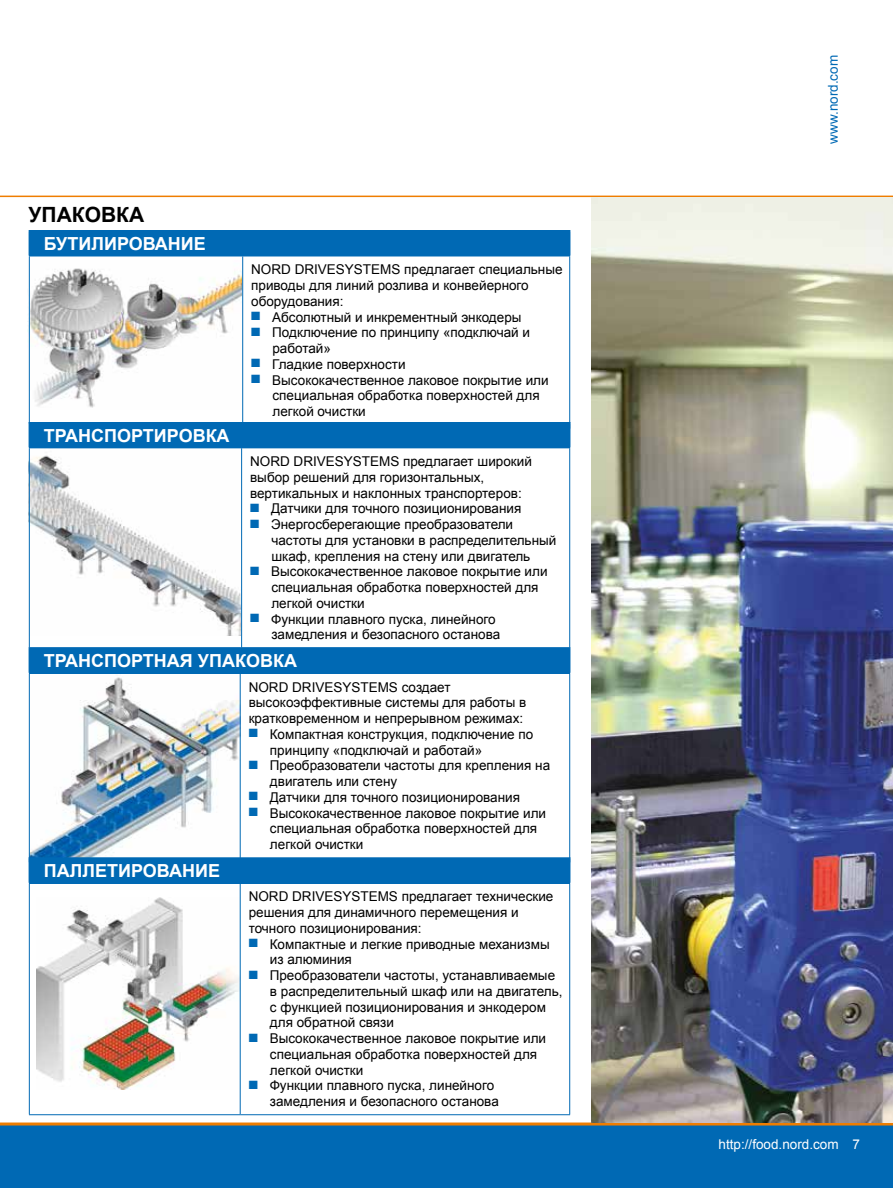
<style>
.page{position:relative;width:893px;height:1188px;background:#fff}
.page>*{position:absolute;margin:0;border:0;box-sizing:border-box;transform-origin:0 0}
.t1{font:700 21px "Arial";color:#000}
.t2{font:700 18px "Arial";color:#fff}
.t3{font:13.5px/15.8px "Arial";color:#000}
.t4{font:13.5px "Arial";color:#fff}
.t5{font:13.5px "Arial";color:#0069b4}
.s1{color:#0069b4}
</style>
<div class="page">
<div style="left:0;top:1124px;width:893px;height:64px;background:#0069b4"></div>
<hr style="left:0;top:1123px;width:893px;height:3px;background:#ef7d00">
<hr style="left:0;top:196px;width:893px;height:1px;background:#ef7d00">
<img style="left:30px;top:674px;width:210px;height:183px">
<div style="left:29px;top:648px;width:541px;height:25px;background:#0069b4"></div>
<hr style="left:29px;top:647px;width:211px;height:2px;background:#0069b4">
<hr style="left:240px;top:647px;width:330px;height:2px;background:#0069b4">
<hr style="left:29px;top:673px;width:211px;height:1px;background:#0069b4">
<hr style="left:29px;top:674px;width:1px;height:188px;background:#0069b4">
<hr style="left:240px;top:673px;width:330px;height:1px;background:#0069b4">
<hr style="left:240px;top:674px;width:1px;height:188px;background:#0069b4">
<hr style="left:569px;top:674px;width:1px;height:188px;background:#0069b4">
<img style="left:28px;top:261px;width:214px;height:148px">
<div style="left:29px;top:231px;width:541px;height:25px;background:#0069b4"></div>
<hr style="left:29px;top:230px;width:214px;height:2px;background:#0069b4">
<hr style="left:243px;top:230px;width:327px;height:2px;background:#0069b4">
<hr style="left:29px;top:256px;width:214px;height:1px;background:#0069b4">
<hr style="left:29px;top:256px;width:1px;height:172px;background:#0069b4">
<hr style="left:243px;top:256px;width:327px;height:1px;background:#0069b4">
<hr style="left:242px;top:256px;width:1px;height:172px;background:#0069b4">
<hr style="left:569px;top:256px;width:1px;height:172px;background:#0069b4">
<img style="left:30px;top:448px;width:210px;height:188px">
<div style="left:29px;top:423px;width:541px;height:25px;background:#0069b4"></div>
<hr style="left:29px;top:422px;width:213px;height:2px;background:#0069b4">
<hr style="left:242px;top:422px;width:328px;height:2px;background:#0069b4">
<hr style="left:29px;top:448px;width:1px;height:200px;background:#0069b4">
<hr style="left:241px;top:448px;width:1px;height:200px;background:#0069b4">
<hr style="left:569px;top:448px;width:1px;height:200px;background:#0069b4">
<img style="left:36px;top:897px;width:204px;height:193px">
<div style="left:29px;top:858px;width:541px;height:25px;background:#0069b4"></div>
<hr style="left:29px;top:857px;width:211px;height:2px;background:#0069b4">
<hr style="left:240px;top:857px;width:330px;height:2px;background:#0069b4">
<hr style="left:29px;top:883px;width:211px;height:1px;background:#0069b4">
<hr style="left:29px;top:884px;width:1px;height:230px;background:#0069b4">
<hr style="left:240px;top:883px;width:330px;height:1px;background:#0069b4">
<hr style="left:240px;top:884px;width:1px;height:230px;background:#0069b4">
<hr style="left:569px;top:884px;width:1px;height:230px;background:#0069b4">
<hr style="left:29px;top:1114px;width:211px;height:1px;background:#0069b4">
<hr style="left:240px;top:1114px;width:330px;height:1px;background:#0069b4">
<img style="left:592px;top:197px;width:301px;height:926px">
<h1 class="t1" style="left:29px;top:200px;width:117px">УПАКОВКА</h1>
<h2 class="t2" style="left:44px;top:232px;width:163px">БУТИЛИРОВАНИЕ</h2>
<h2 class="t2" style="left:44px;top:424px;width:187px">ТРАНСПОРТИРОВКА</h2>
<p class="t3" style="left:251px;top:262px;width:313px">NORD DRIVESYSTEMS предлагает специальные приводы для линий розлива и конвейерного оборудования:</p>
<p class="t3" style="left:251px;top:309px;width:272px"><span class="s1">■</span> Абсолютный и инкрементный энкодеры</p>
<p class="t3" style="left:272px;top:325px;width:259px;text-indent:-21px"><span class="s1">■</span> Подключение по принципу «подключай и работай»</p>
<p class="t3" style="left:251px;top:356px;width:156px"><span class="s1">■</span> Гладкие поверхности</p>
<p class="t3" style="left:272px;top:372px;width:278px;text-indent:-21px"><span class="s1">■</span> Высококачественное лаковое покрытие или специальная обработка поверхностей для легкой очистки</p>
<p class="t3" style="left:250px;top:454px;width:283px">NORD DRIVESYSTEMS предлагает широкий выбор решений для горизонтальных, вертикальных и наклонных транспортеров:</p>
<p class="t3" style="left:250px;top:501px;width:273px"><span class="s1">■</span> Датчики для точного позиционирования</p>
<p class="t3" style="left:271px;top:517px;width:286px;text-indent:-21px"><span class="s1">■</span> Энергосберегающие преобразователи частоты для установки в распределительный шкаф, крепления на стену или двигатель</p>
<p class="t3" style="left:271px;top:564px;width:278px;text-indent:-21px"><span class="s1">■</span> Высококачественное лаковое покрытие или специальная обработка поверхностей для легкой очистки</p>
<p class="t3" style="left:271px;top:611px;width:230px;text-indent:-21px"><span class="s1">■</span> Функции плавного пуска, линейного замедления и безопасного останова</p>
<h2 class="t2" style="left:44px;top:649px;width:255px">ТРАНСПОРТНАЯ УПАКОВКА</h2>
<p class="t3" style="left:249px;top:679px;width:279px">NORD DRIVESYSTEMS создает высокоэффективные системы для работы в кратковременном и непрерывном режимах:</p>
<p class="t3" style="left:270px;top:726px;width:265px;text-indent:-21px"><span class="s1">■</span> Компактная конструкция, подключение по принципу «подключай и работай»</p>
<p class="t3" style="left:270px;top:758px;width:282px;text-indent:-21px"><span class="s1">■</span> Преобразователи частоты для крепления на двигатель или стену</p>
<p class="t3" style="left:249px;top:789px;width:273px"><span class="s1">■</span> Датчики для точного позиционирования</p>
<p class="t3" style="left:270px;top:805px;width:278px;text-indent:-21px"><span class="s1">■</span> Высококачественное лаковое покрытие или специальная обработка поверхностей для легкой очистки</p>
<h2 class="t2" style="left:44px;top:859px;width:178px">ПАЛЛЕТИРОВАНИЕ</h2>
<p class="t3" style="left:249px;top:889px;width:306px">NORD DRIVESYSTEMS предлагает технические решения для динамичного перемещения и точного позиционирования:</p>
<p class="t3" style="left:270px;top:936px;width:281px;text-indent:-21px"><span class="s1">■</span> Компактные и легкие приводные механизмы из алюминия</p>
<p class="t3" style="left:270px;top:968px;width:294px;text-indent:-21px"><span class="s1">■</span> Преобразователи частоты, устанавливаемые в распределительный шкаф или на двигатель, с функцией позиционирования и энкодером для обратной связи</p>
<p class="t3" style="left:270px;top:1031px;width:278px;text-indent:-21px"><span class="s1">■</span> Высококачественное лаковое покрытие или специальная обработка поверхностей для легкой очистки</p>
<p class="t3" style="left:270px;top:1078px;width:230px;text-indent:-21px"><span class="s1">■</span> Функции плавного пуска, линейного замедления и безопасного останова</p>
<p class="t5" style="left:824px;top:144px;width:90px;rotate:-90deg">www.nord.com</p>
<p class="t4" style="left:719px;top:1136px;width:143px">http://food.nord.com 7</p>
</div>
